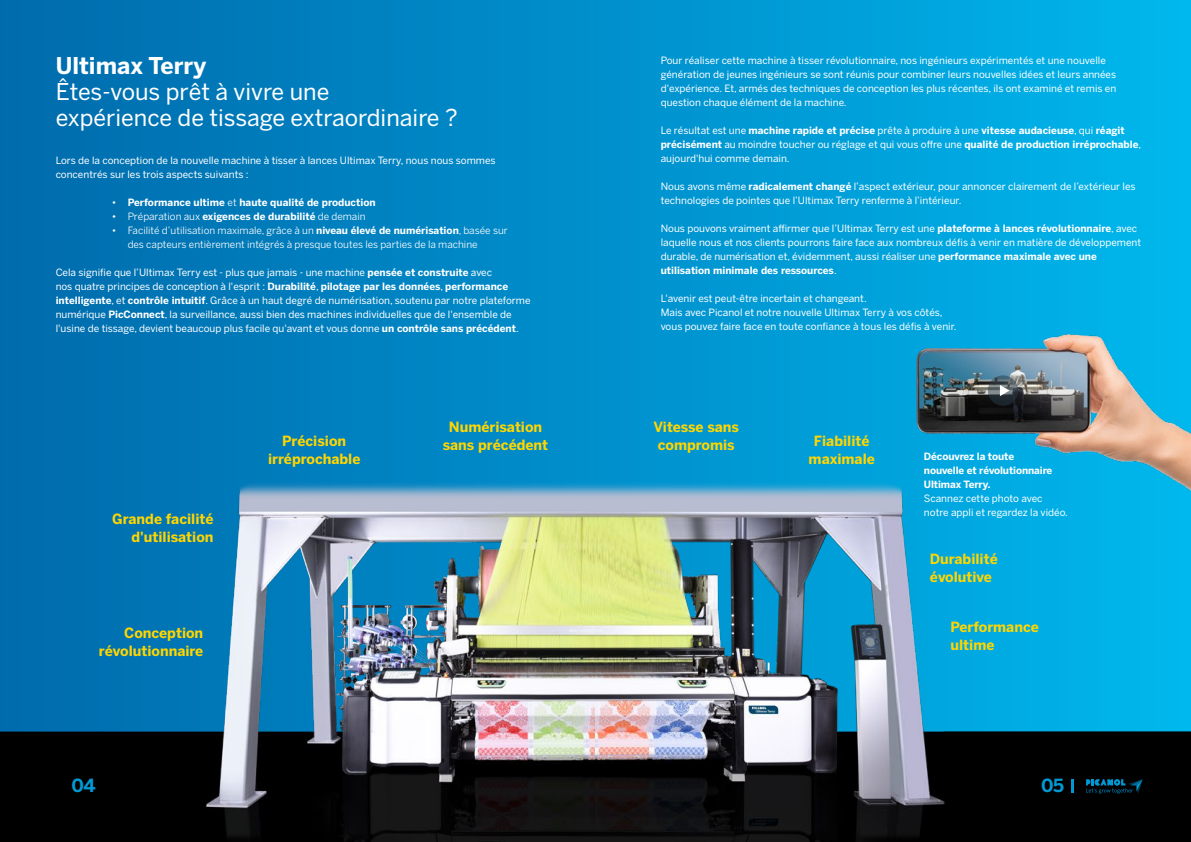
<style>
.page{position:relative;width:1191px;height:842px;background:#fff}
.page>*{position:absolute;margin:0;border:0;box-sizing:border-box;transform-origin:0 0}
.t1{font:23px/26px "Benton Sans";color:#fff}
.t2{font:700 23px "Benton Sans";color:#fff}
.t3{font:700 18px "Benton Sans";color:#0099d4}
.t4{font:700 14px/18px "Benton Sans";color:#ffd600;text-align:center}
.t5{font:10px/14px "Benton Sans";color:#fff}
.t6{font:10px/14px "Benton Sans";color:#fff}
.t7{font:700 10px/14px "Benton Sans";letter-spacing:-.01em;color:#fff}
.s1{font-weight:400}
.s2{font-style:inherit}
.s3{font-weight:700}
</style>
<div class="page">
<div style="left:0;top:0;width:595px;height:842px;background:linear-gradient(to right,#006bac,#008fcc)"></div>
<img style="left:0;top:96px;width:595px;height:746px">
<svg style="left:595px;top:0;width:596px;height:842px;background:#1d8fb7"></svg>
<img style="left:889px;top:299px;width:302px;height:226px">
<svg style="left:987px;top:375px;width:31px;height:31px"></svg>
<svg style="left:1000px;top:385px;width:9px;height:11px"></svg>
<svg style="left:1086px;top:779px;width:56px;height:15px"></svg>
<svg style="left:1071px;top:779px;width:2px;height:13px"></svg>
<h1 class="t2" style="left:56px;top:52px;width:152px">Ultimax Terry</h1>
<h1 class="t1" style="left:56px;top:79px;width:403px">Êtes-vous prêt à vivre une<br>expérience de tissage extraordinaire ?</h1>
<p class="t5" style="left:56px;top:154px;width:441px">Lors de la conception de la nouvelle machine à tisser à lances Ultimax Terry, nous nous sommes concentrés sur les trois aspects suivants :</p>
<p class="t7" style="left:112px;top:196px;width:265px"><span class="s1">•</span> Performance ultime <span class="s1">et</span> haute qualité de production</p>
<p class="t6" style="left:112px;top:210px;width:255px"><span class="s2">•</span> Préparation aux <span class="s3">exigences de durabilité</span> de demain</p>
<p class="t6" style="left:128px;top:224px;width:382px;text-indent:-16px">• Facilité d’utilisation maximale, grâce à un <span class="s3">niveau élevé de numérisation</span>, basée sur des capteurs entièrement intégrés à presque toutes les parties de la machine</p>
<p class="t5" style="left:56px;top:266px;width:476px">Cela signifie que l’Ultimax Terry est - plus que jamais - une machine <span class="s3">pensée et construite</span> avec<br>nos quatre principes de conception à l'esprit : <span class="s3">Durabilité</span>, <span class="s3">pilotage par les données</span>, <span class="s3">performance intelligente</span>, et <span class="s3">contrôle intuitif</span>. Grâce à un haut degré de numérisation, soutenu par notre plateforme numérique <span class="s3">PicConnect</span>, la surveillance, aussi bien des machines individuelles que de l'ensemble de l'usine de tissage, devient beaucoup plus facile qu'avant et vous donne <span class="s3">un contrôle sans précédent</span>.</p>
<h3 class="t4" style="left:112px;top:510px;width:103px;text-align:right">Grande facilité d'utilisation</h3>
<h3 class="t4" style="left:99px;top:624px;width:106px;text-align:right">Conception révolutionnaire</h3>
<h3 class="t4" style="left:268px;top:432px;width:94px">Précision irréprochable</h3>
<h3 class="t4" style="left:443px;top:418px;width:107px">Numérisation sans précédent</h3>
<p class="t5" style="left:660px;top:54px;width:457px">Pour réaliser cette machine à tisser révolutionnaire, nos ingénieurs expérimentés et une nouvelle génération de jeunes ingénieurs se sont réunis pour combiner leurs nouvelles idées et leurs années d'expérience. Et, armés des techniques de conception les plus récentes, ils ont examiné et remis en question chaque élément de la machine.</p>
<p class="t5" style="left:660px;top:124px;width:482px">Le résultat est une <span class="s3">machine rapide et précise</span> prête à produire à une <span class="s3">vitesse audacieuse</span>, qui <span class="s3">réagit précisément</span> au moindre toucher ou réglage et qui vous offre une <span class="s3">qualité de production irréprochable</span>, aujourd'hui comme demain.</p>
<p class="t5" style="left:660px;top:180px;width:476px">Nous avons même <span class="s3">radicalement changé</span> l’aspect extérieur, pour annoncer clairement de l’extérieur les technologies de pointes que l’Ultimax Terry renferme à l’intérieur.</p>
<p class="t5" style="left:660px;top:222px;width:482px">Nous pouvons vraiment affirmer que l’Ultimax Terry est une <span class="s3">plateforme à lances révolutionnaire</span>, avec laquelle nous et nos clients pourrons faire face aux nombreux défis à venir en matière de développement durable, de numérisation et, évidemment, aussi réaliser une <span class="s3">performance maximale avec une utilisation minimale des ressources</span>.</p>
<p class="t5" style="left:660px;top:292px;width:297px">L'avenir est peut-être incertain et changeant.<br>Mais avec Picanol et notre nouvelle Ultimax Terry à vos côtés, vous pouvez faire face en toute confiance à tous les défis à venir.</p>
<h3 class="t4" style="left:653px;top:418px;width:87px">Vitesse sans compromis</h3>
<h3 class="t4" style="left:808px;top:432px;width:68px">Fiabilité maximale</h3>
<p class="t7" style="left:924px;top:450px;width:130px">Découvrez la toute nouvelle et révolutionnaire<br>Ultimax Terry.</p>
<p class="t5" style="left:924px;top:492px;width:145px">Scannez cette photo avec notre appli et regardez la vidéo.</p>
<h3 class="t4" style="left:930px;top:550px;width:69px;text-align:left">Durabilité évolutive</h3>
<h3 class="t4" style="left:950px;top:618px;width:90px;text-align:left">Performance ultime</h3>
<h2 class="t3" style="left:72px;top:775px;width:25px">04</h2>
<h2 class="t3" style="left:1041px;top:775px;width:24px">05</h2>
</div>
